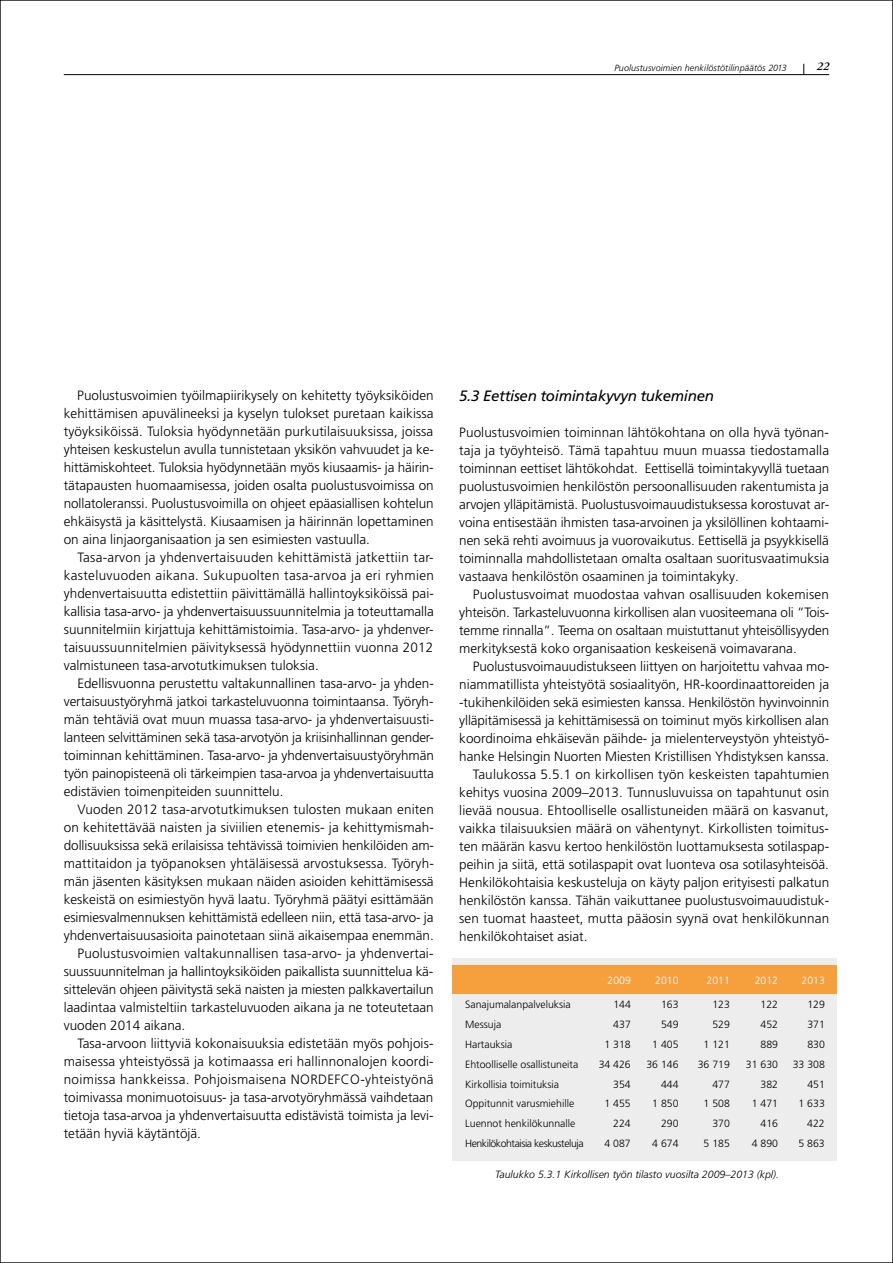
<style>
.page{position:relative;width:893px;height:1263px;background:#fff}
.page>*{position:absolute;margin:0;border:0;box-sizing:border-box;transform-origin:0 0}
.t1{font:italic 15px "Frutiger LT Pro";letter-spacing:-.02em;color:#000}
.t2{font:300 13.5px/18px "Frutiger LT Pro";color:#000;text-align:justify}
.t3{font:300 13.5px "Frutiger LT Pro";letter-spacing:.025em;color:#000}
.t4{font:italic 600 12px "Adobe Garamond Pro";color:#000}
.t5{font:300 10.5px "Frutiger LT Pro";color:#000}
.t6{font:italic 300 10.5px "Frutiger LT Pro";color:#000}
.t7{font:300 10.5px "Frutiger LT Pro";letter-spacing:-.04em;color:#000}
.t8{font:300 10.5px "Frutiger LT Pro";color:#fff}
.t9{font:italic 300 9px "Frutiger LT Pro";letter-spacing:.01em;color:#000}
</style>
<div class="page">
<hr style="left:64px;top:74px;width:765px;height:1px;background:#000">
<div style="left:452px;top:958px;width:384px;height:203px;background:#ededed"></div>
<div style="left:452px;top:965px;width:384px;height:29px;background:#f59f3d"></div>
<p class="t9" style="left:614px;top:62px;width:174px">Puolustusvoimien henkilöstötilinpäätös 2013</p>
<p class="t4" style="left:817px;top:60px;width:14px">22</p>
<p class="t2" style="left:64px;top:386px;width:372px;text-indent:14px">Puolustusvoimien työilmapiirikysely on kehitetty työyksiköiden kehittämisen apuvälineeksi ja kyselyn tulokset puretaan kaikissa työyksiköissä. Tuloksia hyödynnetään purkutilaisuuksissa, joissa yhteisen keskustelun avulla tunnistetaan yksikön vahvuudet ja ke&shy;hittämiskohteet. Tuloksia hyödynnetään myös kiusaamis- ja häirin&shy;tätapausten huomaamisessa, joiden osalta puolustusvoimissa on nollatoleranssi. Puolustusvoimilla on ohjeet epäasiallisen kohtelun ehkäisystä ja käsittelystä. Kiusaamisen ja häirinnän lopettaminen on aina linjaorganisaation ja sen esimiesten vastuulla.</p>
<p class="t2" style="left:64px;top:548px;width:372px;text-indent:14px">Tasa-arvon ja yhdenvertaisuuden kehittämistä jatkettiin tar&shy;kasteluvuoden aikana. Sukupuolten tasa-arvoa ja eri ryhmien yhdenvertaisuutta edistettiin päivittämällä hallintoyksiköissä pai&shy;kallisia tasa-arvo- ja yhdenvertaisuussuunnitelmia ja toteuttamalla suunnitelmiin kirjattuja kehittämistoimia. Tasa-arvo- ja yhdenver&shy;taisuussuunnitelmien päivityksessä hyödynnettiin vuonna 2012 valmistuneen tasa-arvotutkimuksen tuloksia.</p>
<p class="t2" style="left:64px;top:674px;width:372px;text-indent:14px">Edellisvuonna perustettu valtakunnallinen tasa-arvo- ja yhden&shy;vertaisuustyöryhmä jatkoi tarkasteluvuonna toimintaansa. Työryh&shy;män tehtäviä ovat muun muassa tasa-arvo- ja yhdenvertaisuusti&shy;lanteen selvittäminen sekä tasa-arvotyön ja kriisinhallinnan gender&shy;toiminnan kehittäminen. Tasa-arvo- ja yhdenvertaisuustyöryhmän työn painopisteenä oli tärkeimpien tasa-arvoa ja yhdenvertaisuutta edistävien toimenpiteiden suunnittelu.</p>
<p class="t2" style="left:77px;top:800px;width:358px">Vuoden 2012 tasa-arvotutkimuksen tulosten mukaan eniten</p>
<p class="t2" style="left:64px;top:818px;width:372px">on kehitettävää naisten ja siviilien etenemis- ja kehittymismah-</p>
<p class="t2" style="left:64px;top:836px;width:372px">dollisuuksissa sekä erilaisissa tehtävissä toimivien henkilöiden am-</p>
<p class="t2" style="left:64px;top:854px;width:372px">mattitaidon ja työpanoksen yhtäläisessä arvostuksessa. Työryh-</p>
<p class="t2" style="left:64px;top:872px;width:371px">män jäsenten käsityksen mukaan näiden asioiden kehittämisessä</p>
<p class="t2" style="left:64px;top:890px;width:371px">keskeistä on esimiestyön hyvä laatu. Työryhmä päätyi esittämään</p>
<p class="t2" style="left:64px;top:908px;width:371px">esimiesvalmennuksen kehittämistä edelleen niin, että tasa-arvo- ja</p>
<p class="t2" style="left:64px;top:926px;width:371px">yhdenvertaisuusasioita painotetaan siinä aikaisempaa enemmän.</p>
<p class="t2" style="left:77px;top:944px;width:358px">Puolustusvoimien valtakunnallisen tasa-arvo- ja yhdenvertai-</p>
<p class="t2" style="left:64px;top:962px;width:371px">suussuunnitelman ja hallintoyksiköiden paikallista suunnittelua kä-</p>
<p class="t2" style="left:64px;top:980px;width:371px">sittelevän ohjeen päivitystä sekä naisten ja miesten palkkavertailun</p>
<p class="t2" style="left:64px;top:998px;width:371px">laadintaa valmisteltiin tarkasteluvuoden aikana ja ne toteutetaan</p>
<p class="t2" style="left:64px;top:1016px;width:123px">vuoden 2014 aikana.</p>
<p class="t2" style="left:77px;top:1034px;width:358px">Tasa-arvoon liittyviä kokonaisuuksia edistetään myös pohjois-</p>
<p class="t2" style="left:64px;top:1052px;width:371px">maisessa yhteistyössä ja kotimaassa eri hallinnonalojen koordi-</p>
<p class="t3" style="left:64px;top:1071px;width:371px">noimissa hankkeissa. Pohjoismaisena NORDEFCO-yhteistyönä</p>
<p class="t2" style="left:64px;top:1088px;width:371px">toimivassa monimuotoisuus- ja tasa-arvotyöryhmässä vaihdetaan</p>
<p class="t2" style="left:64px;top:1106px;width:371px">tietoja tasa-arvoa ja yhdenvertaisuutta edistävistä toimista ja levi-</p>
<p class="t2" style="left:64px;top:1124px;width:139px">tetään hyviä käytäntöjä.</p>
<p class="t1" style="left:459px;top:387px;width:256px">5.3 Eettisen toimintakyvyn tukeminen</p>
<p class="t2" style="left:459px;top:423px;width:372px">Puolustusvoimien toiminnan lähtökohtana on olla hyvä työnan&shy;taja ja työyhteisö. Tämä tapahtuu muun muassa tiedostamalla toiminnan eettiset lähtökohdat. Eettisellä toimintakyvyllä tuetaan puolustusvoimien henkilöstön persoonallisuuden rakentumista ja arvojen ylläpitämistä. Puolustusvoimauudistuksessa korostuvat ar&shy;voina entisestään ihmisten tasa-arvoinen ja yksilöllinen kohtaami&shy;nen sekä rehti avoimuus ja vuorovaikutus. Eettisellä ja psyykkisellä toiminnalla mahdollistetaan omalta osaltaan suoritusvaatimuksia vastaava henkilöstön osaaminen ja toimintakyky.</p>
<p class="t2" style="left:459px;top:585px;width:372px;text-indent:14px">Puolustusvoimat muodostaa vahvan osallisuuden kokemisen yhteisön. Tarkasteluvuonna kirkollisen alan vuositeemana oli ”Tois&shy;temme rinnalla”. Teema on osaltaan muistuttanut yhteisöllisyyden merkityksestä koko organisaation keskeisenä voimavarana.</p>
<p class="t2" style="left:473px;top:657px;width:358px">Puolustusvoimauudistukseen liittyen on harjoitettu vahvaa mo-</p>
<p class="t2" style="left:459px;top:675px;width:371px">niammatillista yhteistyötä sosiaalityön, HR-koordinaattoreiden ja</p>
<p class="t2" style="left:459px;top:693px;width:371px">-tukihenkilöiden sekä esimiesten kanssa. Henkilöstön hyvinvoinnin</p>
<p class="t2" style="left:459px;top:711px;width:371px">ylläpitämisessä ja kehittämisessä on toiminut myös kirkollisen alan</p>
<p class="t2" style="left:459px;top:729px;width:371px">koordinoima ehkäisevän päihde- ja mielenterveystyön yhteistyö-</p>
<p class="t2" style="left:459px;top:747px;width:371px">hanke Helsingin Nuorten Miesten Kristillisen Yhdistyksen kanssa.</p>
<p class="t2" style="left:473px;top:765px;width:358px">Taulukossa 5.5.1 on kirkollisen työn keskeisten tapahtumien</p>
<p class="t2" style="left:459px;top:783px;width:372px">kehitys vuosina 2009–2013. Tunnusluvuissa on tapahtunut osin</p>
<p class="t2" style="left:459px;top:801px;width:371px">lievää nousua. Ehtoolliselle osallistuneiden määrä on kasvanut,</p>
<p class="t2" style="left:459px;top:819px;width:371px">vaikka tilaisuuksien määrä on vähentynyt. Kirkollisten toimitus-</p>
<p class="t2" style="left:459px;top:837px;width:371px">ten määrän kasvu kertoo henkilöstön luottamuksesta sotilaspap-</p>
<p class="t2" style="left:459px;top:855px;width:371px">peihin ja siitä, että sotilaspapit ovat luonteva osa sotilasyhteisöä.</p>
<p class="t2" style="left:459px;top:873px;width:371px">Henkilökohtaisia keskusteluja on käyty paljon erityisesti palkatun</p>
<p class="t2" style="left:459px;top:891px;width:371px">henkilöstön kanssa. Tähän vaikuttanee puolustusvoimauudistuk-</p>
<p class="t2" style="left:459px;top:909px;width:371px">sen tuomat haasteet, mutta pääosin syynä ovat henkilökunnan</p>
<p class="t2" style="left:459px;top:927px;width:130px">henkilökohtaiset asiat.</p>
<p class="t8" style="left:607px;top:974px;width:25px">2009</p>
<p class="t8" style="left:655px;top:974px;width:25px">2010</p>
<p class="t8" style="left:707px;top:974px;width:25px">2011</p>
<p class="t8" style="left:755px;top:974px;width:25px">2012</p>
<p class="t8" style="left:801px;top:974px;width:25px">2013</p>
<p class="t5" style="left:465px;top:998px;width:107px">Sanajumalanpalveluksia</p>
<p class="t5" style="left:613px;top:998px;width:19px">144</p>
<p class="t5" style="left:661px;top:998px;width:19px">163</p>
<p class="t5" style="left:712px;top:998px;width:19px">123</p>
<p class="t5" style="left:761px;top:998px;width:19px">122</p>
<p class="t5" style="left:807px;top:998px;width:19px">129</p>
<p class="t5" style="left:465px;top:1018px;width:38px">Messuja</p>
<p class="t5" style="left:613px;top:1018px;width:19px">437</p>
<p class="t5" style="left:661px;top:1018px;width:19px">549</p>
<p class="t5" style="left:712px;top:1018px;width:19px">529</p>
<p class="t5" style="left:761px;top:1018px;width:19px">452</p>
<p class="t5" style="left:807px;top:1018px;width:19px">371</p>
<p class="t5" style="left:465px;top:1038px;width:49px">Hartauksia</p>
<p class="t5" style="left:605px;top:1038px;width:28px">1 318</p>
<p class="t5" style="left:652px;top:1038px;width:28px">1 405</p>
<p class="t5" style="left:704px;top:1038px;width:28px">1 121</p>
<p class="t5" style="left:761px;top:1038px;width:19px">889</p>
<p class="t5" style="left:807px;top:1038px;width:19px">830</p>
<p class="t5" style="left:465px;top:1058px;width:115px">Ehtoolliselle osallistuneita</p>
<p class="t5" style="left:599px;top:1058px;width:34px">34 426</p>
<p class="t5" style="left:646px;top:1058px;width:34px">36 146</p>
<p class="t5" style="left:698px;top:1058px;width:34px">36 719</p>
<p class="t5" style="left:746px;top:1058px;width:34px">31 630</p>
<p class="t5" style="left:793px;top:1058px;width:34px">33 308</p>
<p class="t5" style="left:465px;top:1078px;width:95px">Kirkollisia toimituksia</p>
<p class="t5" style="left:613px;top:1078px;width:19px">354</p>
<p class="t5" style="left:661px;top:1078px;width:19px">444</p>
<p class="t5" style="left:712px;top:1078px;width:19px">477</p>
<p class="t5" style="left:760px;top:1078px;width:19px">382</p>
<p class="t5" style="left:807px;top:1078px;width:19px">451</p>
<p class="t5" style="left:465px;top:1098px;width:111px">Oppitunnit varusmiehille</p>
<p class="t5" style="left:604px;top:1098px;width:28px">1 455</p>
<p class="t5" style="left:652px;top:1098px;width:28px">1 850</p>
<p class="t5" style="left:704px;top:1098px;width:28px">1 508</p>
<p class="t5" style="left:752px;top:1098px;width:28px">1 471</p>
<p class="t5" style="left:798px;top:1098px;width:28px">1 633</p>
<p class="t5" style="left:465px;top:1117px;width:112px">Luennot henkilökunnalle</p>
<p class="t5" style="left:613px;top:1117px;width:19px">224</p>
<p class="t5" style="left:661px;top:1117px;width:19px">290</p>
<p class="t5" style="left:712px;top:1117px;width:19px">370</p>
<p class="t5" style="left:760px;top:1117px;width:19px">416</p>
<p class="t5" style="left:807px;top:1117px;width:19px">422</p>
<p class="t7" style="left:465px;top:1137px;width:120px">Henkilökohtaisia keskusteluja</p>
<p class="t5" style="left:604px;top:1137px;width:28px">4 087</p>
<p class="t5" style="left:652px;top:1137px;width:28px">4 674</p>
<p class="t5" style="left:704px;top:1137px;width:28px">5 185</p>
<p class="t5" style="left:752px;top:1137px;width:28px">4 890</p>
<p class="t5" style="left:798px;top:1137px;width:28px">5 863</p>
<p class="t6" style="left:495px;top:1168px;width:285px">Taulukko 5.3.1 Kirkollisen työn tilasto vuosilta 2009–2013 (kpl).</p>
</div>
